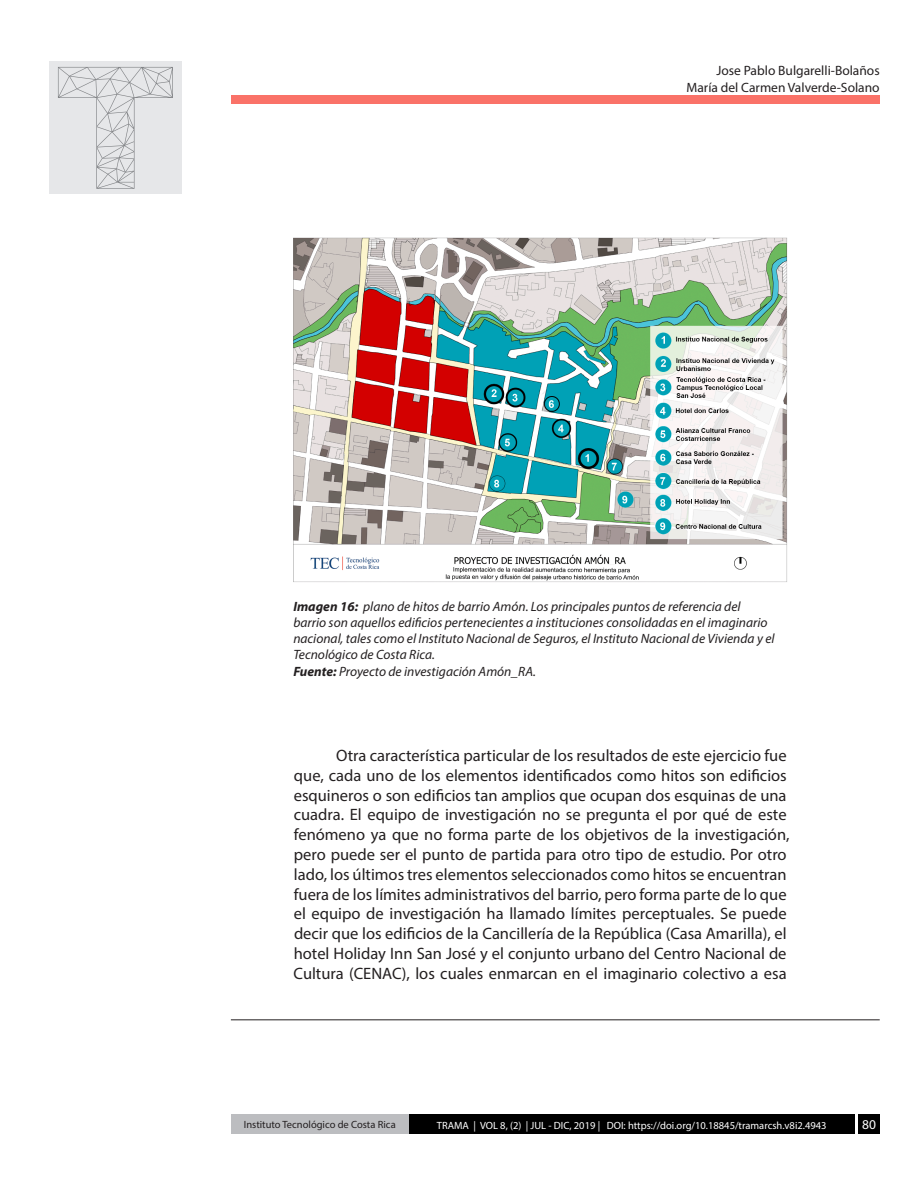
<style>
.page{position:relative;width:918px;height:1188px;background:#fff}
.page>*{position:absolute;margin:0;border:0;box-sizing:border-box;transform-origin:0 0}
.Texto_Trama{font:16.5px/19.8px "Myriad Pro";color:#231f20}
.t1{font:italic 13.5px/16.2px "Myriad Pro";color:#231f20}
.t2{font:13.5px/16.2px "Myriad Pro";color:#231f20;text-align:right}
.t3{font:13.5px "Myriad Pro";color:#fff}
.t4{font:10.5px "Myriad Pro";color:#fff}
.t5{font:10.5px "Myriad Pro";color:#231f20}
.s1{font-weight:700}
</style>
<div class="page">
<div style="left:231px;top:96px;width:649px;height:8px;background:#fa7268"></div>
<hr style="left:231px;top:1019px;width:649px;height:1px;background:#231f20">
<div style="left:49px;top:62px;width:133px;height:132px;background:#e6e7e9"></div>
<svg style="left:58px;top:67px;width:115px;height:122px"></svg>
<div style="left:409px;top:1115px;width:446px;height:19px;background:#000"></div>
<div style="left:858px;top:1115px;width:22px;height:19px;background:#000"></div>
<div style="left:231px;top:1115px;width:178px;height:19px;background:#bcbdc0"></div>
<img style="left:293px;top:238px;width:494px;height:344px">
<p class="t2" style="left:686px;top:63px;width:195px">Jose Pablo Bulgarelli-Bolaños<br>María del Carmen Valverde-Solano</p>
<p class="t1" style="left:293px;top:598px;width:483px"><span class="s1">Imagen 16:</span> plano de hitos de barrio Amón. Los principales puntos de referencia del barrio son aquellos edificios pertenecientes a instituciones consolidadas en el imaginario nacional, tales como el Instituto Nacional de Seguros, el Instituto Nacional de Vivienda y el Tecnológico de Costa Rica.</p>
<p class="t1" style="left:293px;top:663px;width:244px"><span class="s1">Fuente:</span> Proyecto de investigación Amón_RA.</p>
<p class="Texto_Trama" style="left:294px;top:745px;width:497px;text-indent:43px">Otra característica particular de los resultados de este ejercicio fue que, cada uno de los elementos identificados como hitos son edificios esquineros o son edificios tan amplios que ocupan dos esquinas de una cuadra. El equipo de investigación no se pregunta el por qué de este fenómeno ya que no forma parte de los objetivos de la investigación, pero puede ser el punto de partida para otro tipo de estudio. Por otro lado, los últimos tres elementos seleccionados como hitos se encuentran fuera de los límites administrativos del barrio, pero forma parte de lo que el equipo de investigación ha llamado límites perceptuales. Se puede decir que los edificios de la Cancillería de la República (Casa Amarilla), el hotel Holiday Inn San José y el conjunto urbano del Centro Nacional de Cultura (CENAC), los cuales enmarcan en el imaginario colectivo a esa</p>
<p class="t5" style="left:244px;top:1118px;width:153px">Instituto Tecnológico de Costa Rica</p>
<p class="t4" style="left:437px;top:1119px;width:391px">TRAMA | VOL 8, (2) | JUL - DIC, 2019 | DOI: https://doi.org/10.18845/tramarcsh.v8i2.4943</p>
<p class="t3" style="left:862px;top:1116px;width:15px">80</p>
</div>
